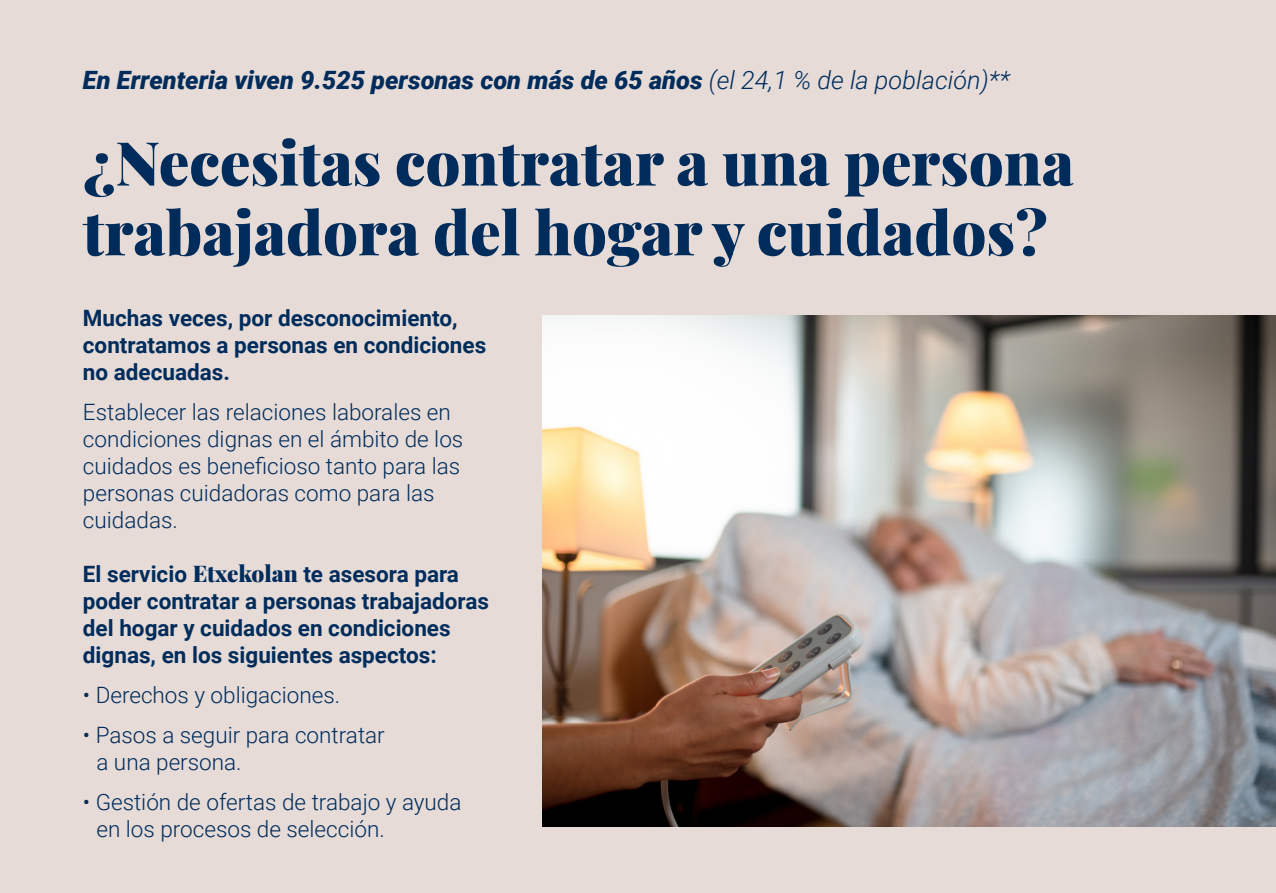
<style>
.page{position:relative;width:1276px;height:893px;background:#e6dbd6}
.page>*{position:absolute;margin:0;border:0;box-sizing:border-box;transform-origin:0 0}
.t1{font:900 60.75px/69.8px "Playfair Display";color:#002c5c}
.t2{font:italic 900 25.2px "Roboto";color:#002c5c}
.t3{font:300 22.5px/27px "Roboto";color:#002c5c}
.t4{font:700 22.5px/27px "Roboto";color:#002c5c}
.s1{font-weight:300}
.s2{font-family:"Playfair Display";font-weight:900}
</style>
<div class="page">
<img style="left:542px;top:316px;width:734px;height:510px">
<p class="t2" style="left:83px;top:62px;width:928px">En Errenteria viven 9.525 personas con más de 65 años <span class="s1">(el 24,1 % de la población)**</span></p>
<p class="t1" style="left:83px;top:123px;width:992px">¿Necesitas contratar a una persona trabajadora del hogar y cuidados?</p>
<p class="t4" style="left:83px;top:304px;width:405px">Muchas veces, por desconocimiento, contratamos a personas en condiciones no adecuadas.</p>
<p class="t3" style="left:83px;top:398px;width:382px">Establecer las relaciones laborales en condiciones dignas en el ámbito de los cuidados es beneficioso tanto para las personas cuidadoras como para las cuidadas.</p>
<p class="t4" style="left:83px;top:560px;width:408px">El servicio <span class="s2">Etxekolan</span> te asesora para poder contratar a personas trabajadoras del hogar y cuidados en condiciones dignas, en los siguientes aspectos:</p>
<p class="t3" style="left:83px;top:681px;width:259px">• Derechos y obligaciones.</p>
<p class="t3" style="left:96px;top:721px;width:290px;text-indent:-14px">• Pasos a seguir para contratar a una persona.</p>
<p class="t3" style="left:96px;top:787px;width:367px;text-indent:-14px">• Gestión de ofertas de trabajo y ayuda en los procesos de selección.</p>
</div>
